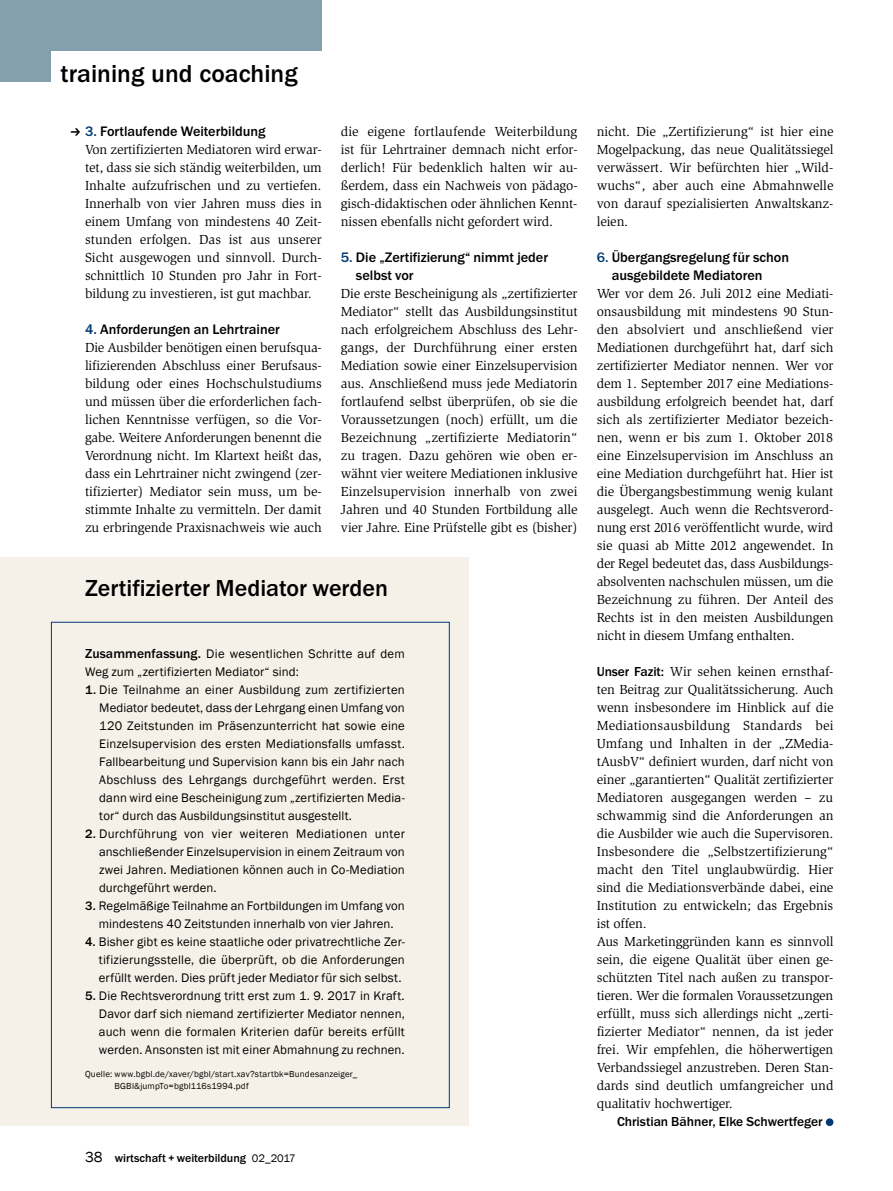
<style>
.page{position:relative;width:893px;height:1191px;background:#fff}
.page>*{position:absolute;margin:0;border:0;box-sizing:border-box;transform-origin:0 0}
.t1{font:500 25.5px "Franklin Goth EF";color:#000}
.t2{font:500 24px "Franklin Goth EF";color:#000}
.t3{font:500 14.25px/18px "Franklin Goth EF";color:#000}
.t4{font:13.5px/18px "Slimbach Std";letter-spacing:-.01em;color:#000;text-align:justify}
.t5{font:500 13.5px "Franklin Goth EF";color:#000}
.t6{font:12.75px/18px "Franklin Gothic";letter-spacing:.01em;color:#000;text-align:justify}
.t7{font:500 12px "Franklin Goth EF";color:#000}
.t8{font:9px/12px "Franklin Gothic";letter-spacing:.025em;color:#000}
.s1{color:#003973}
.s2{font-family:"Franklin Goth EF";font-weight:500;font-size:13.5px}
.s3{font-family:"Franklin Goth EF";font-weight:500}
.s4{font-family:"Franklin Gothic";font-weight:400;font-size:15px}
.s5{font-family:"Franklin Gothic";font-weight:400;font-size:11.25px}
</style>
<div class="page">
<div style="left:0;top:0;width:322px;height:82px;background:#84a0ae"></div>
<div style="left:51px;top:51px;width:290px;height:38px;background:#fff"></div>
<div style="left:826px;top:1118px;width:7px;height:8px;background:#003973;border-radius:50%"></div>
<div style="left:0;top:558px;width:469px;height:568px;background:#f6f1e8"></div>
<h1 class="t1" style="left:61px;top:59px;width:238px">training und coaching</h1>
<p class="t3" style="left:85px;top:122px;width:182px"><span class="s1">3.</span> Fortlaufende Weiterbildung</p>
<p class="t4" style="left:85px;top:140px;width:238px">Von zertifizierten Mediatoren wird erwar&shy;tet, dass sie sich ständig weiterbilden, um Inhalte aufzufrischen und zu vertiefen.<br>Innerhalb von vier Jahren muss dies in einem Umfang von mindestens 40 Zeit&shy;stunden erfolgen. Das ist aus unserer Sicht ausgewogen und sinnvoll. Durch&shy;schnittlich 10 Stunden pro Jahr in Fort&shy;bildung zu investieren, ist gut machbar.</p>
<p class="t3" style="left:85px;top:320px;width:196px"><span class="s1">4.</span> Anforderungen an Lehrtrainer</p>
<p class="t4" style="left:85px;top:338px;width:238px">Die Ausbilder benötigen einen berufsqua&shy;lifizierenden Abschluss einer Berufsaus&shy;bildung oder eines Hochschulstudiums und müssen über die erforderlichen fach&shy;lichen Kenntnisse verfügen, so die Vor&shy;gabe. Weitere Anforderungen benennt die Verordnung nicht. Im Klartext heißt das, dass ein Lehrtrainer nicht zwingend (zer&shy;tifizierter) Mediator sein muss, um be&shy;stimmte Inhalte zu vermitteln. Der damit zu erbringende Praxisnachweis wie auch</p>
<p class="t4" style="left:341px;top:122px;width:238px">die eigene fortlaufende Weiterbildung ist für Lehrtrainer demnach nicht erfor&shy;derlich! Für bedenklich halten wir au&shy;ßerdem, dass ein Nachweis von pädago&shy;gisch-didaktischen oder ähnlichen Kennt&shy;nissen ebenfalls nicht gefordert wird.</p>
<p class="t3" style="left:356px;top:248px;width:194px;text-indent:-15px"><span class="s1">5.</span> Die „Zertifizierung“ nimmt jeder selbst vor</p>
<p class="t4" style="left:341px;top:284px;width:238px">Die erste Bescheinigung als „zertifizierter Mediator“ stellt das Ausbildungsinstitut nach erfolgreichem Abschluss des Lehr&shy;gangs, der Durchführung einer ersten Mediation sowie einer Einzelsupervision aus. Anschließend muss jede Mediatorin fortlaufend selbst überprüfen, ob sie die Voraussetzungen (noch) erfüllt, um die Bezeichnung „zertifizierte Mediatorin“ zu tragen. Dazu gehören wie oben er&shy;wähnt vier weitere Mediationen inklusive Einzelsupervision innerhalb von zwei Jahren und 40 Stunden Fortbildung alle vier Jahre. Eine Prüfstelle gibt es (bisher)</p>
<h2 class="t2" style="left:85px;top:575px;width:304px">Zertifizierter Mediator werden</h2>
<p class="t6" style="left:85px;top:645px;width:321px"><span class="s2">Zusammenfassung.</span> Die wesentlichen Schritte auf dem<br>Weg zum „zertifizierten Mediator“ sind:</p>
<p class="t6" style="left:99px;top:681px;width:307px;text-indent:-14px"><span class="s3">1.</span> Die Teilnahme an einer Ausbildung zum zertifizierten Mediator bedeutet, dass der Lehrgang einen Umfang von 120 Zeitstunden im Präsenzunterricht hat sowie eine Einzelsupervision des ersten Mediationsfalls umfasst.<br>Fallbearbeitung und Supervision kann bis ein Jahr nach Abschluss des Lehrgangs durchgeführt werden. Erst dann wird eine Bescheinigung zum „zertifizierten Media&shy;tor“ durch das Ausbildungsinstitut ausgestellt.</p>
<p class="t6" style="left:99px;top:825px;width:307px;text-indent:-14px"><span class="s3">2.</span> Durchführung von vier weiteren Mediationen unter anschließender Einzelsupervision in einem Zeitraum von zwei Jahren. Mediationen können auch in Co-Mediation durchgeführt werden.</p>
<p class="t6" style="left:85px;top:897px;width:321px;text-align:center"><span class="s3">3.</span> Regelmäßige Teilnahme an Fortbildungen im Umfang von mindestens 40 Zeitstunden innerhalb von vier Jahren.</p>
<p class="t6" style="left:99px;top:933px;width:308px;text-indent:-14px"><span class="s3">4.</span> Bisher gibt es keine staatliche oder privatrechtliche Zer&shy;tifizierungsstelle, die überprüft, ob die Anforderungen erfüllt werden. Dies prüft jeder Mediator für sich selbst.</p>
<p class="t6" style="left:99px;top:987px;width:307px;text-indent:-14px"><span class="s3">5.</span> Die Rechtsverordnung tritt erst zum 1. 9. 2017 in Kraft.<br>Davor darf sich niemand zertifizierter Mediator nennen, auch wenn die formalen Kriterien dafür bereits erfüllt werden. Ansonsten ist mit einer Abmahnung zu rechnen.</p>
<p class="t8" style="left:115px;top:1067px;width:244px;text-indent:-30px">Quelle: www.bgbl.de/xaver/bgbl/start.xav?startbk=Bundesanzeiger_<br>BGBl&amp;jumpTo=bgbl116s1994.pdf</p>
<p class="t7" style="left:85px;top:1151px;width:212px"><span class="s4">38</span> wirtschaft + weiterbildung <span class="s5">02_2017</span></p>
<p class="t4" style="left:597px;top:122px;width:238px">nicht. Die „Zertifizierung“ ist hier eine Mogelpackung, das neue Qualitätssiegel verwässert. Wir befürchten hier „Wild&shy;wuchs“, aber auch eine Abmahnwelle von darauf spezialisierten Anwaltskanz&shy;leien.</p>
<p class="t3" style="left:612px;top:248px;width:179px;text-indent:-15px"><span class="s1">6.</span> Übergangsregelung für schon ausgebildete Mediatoren</p>
<p class="t4" style="left:597px;top:284px;width:238px">Wer vor dem 26. Juli 2012 eine Mediati&shy;onsausbildung mit mindestens 90 Stun&shy;den absolviert und anschließend vier Mediationen durchgeführt hat, darf sich zertifizierter Mediator nennen. Wer vor dem 1. September 2017 eine Mediations&shy;ausbildung erfolgreich beendet hat, darf sich als zertifizierter Mediator bezeich&shy;nen, wenn er bis zum 1. Oktober 2018 eine Einzelsupervision im Anschluss an eine Mediation durchgeführt hat. Hier ist die Übergangsbestimmung wenig kulant ausgelegt. Auch wenn die Rechtsverord&shy;nung erst 2016 veröffentlicht wurde, wird sie quasi ab Mitte 2012 angewendet. In der Regel bedeutet das, dass Ausbildungs&shy;absolventen nachschulen müssen, um die Bezeichnung zu führen. Der Anteil des Rechts ist in den meisten Ausbildungen nicht in diesem Umfang enthalten.</p>
<p class="t4" style="left:597px;top:662px;width:238px;text-align:left"><span class="s3">Unser Fazit:</span> Wir sehen keinen ernsthaf&shy;ten Beitrag zur Qualitätssicherung. Auch wenn insbesondere im Hinblick auf die Mediationsausbildung Standards bei Umfang und Inhalten in der „ZMedia&shy;tAusbV“ definiert wurden, darf nicht von einer „garantierten“ Qualität zertifizierter Mediatoren ausgegangen werden – zu schwammig sind die Anforderungen an die Ausbilder wie auch die Supervisoren.<br>Insbesondere die „Selbstzertifizierung“ macht den Titel unglaubwürdig. Hier sind die Mediationsverbände dabei, eine Institution zu entwickeln; das Ergebnis ist offen.<br>Aus Marketinggründen kann es sinnvoll sein, die eigene Qualität über einen ge&shy;schützten Titel nach außen zu transpor&shy;tieren. Wer die formalen Voraussetzungen erfüllt, muss sich allerdings nicht „zerti&shy;fizierter Mediator“ nennen, da ist jeder frei. Wir empfehlen, die höherwertigen Verbandssiegel anzustreben. Deren Stan&shy;dards sind deutlich umfangreicher und qualitativ hochwertiger.</p>
<p class="t5" style="left:617px;top:1113px;width:207px">Christian Bähner, Elke Schwertfeger</p>
</div>
